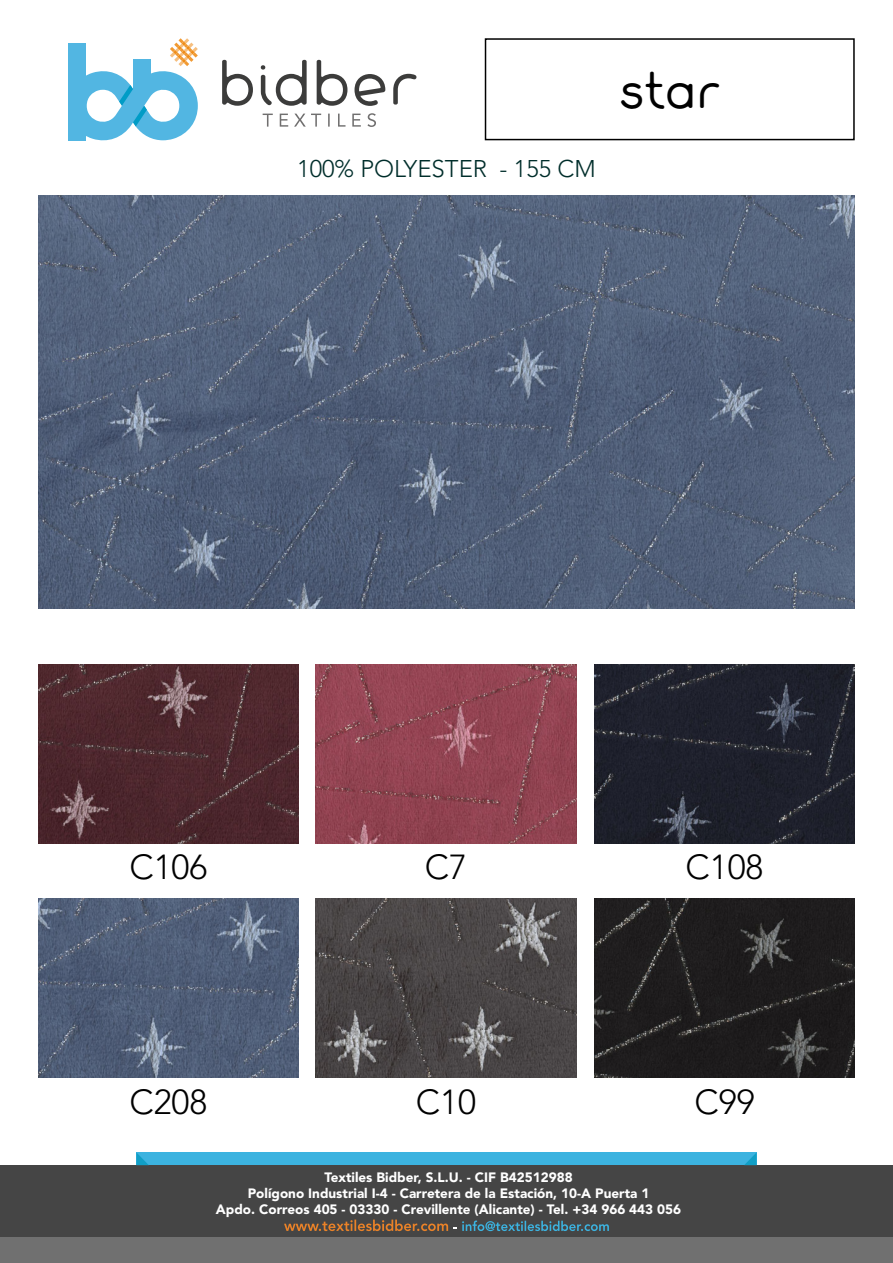
<style>
.page{position:relative;width:893px;height:1263px;background:#fff}
.page>*{position:absolute;margin:0;border:0;box-sizing:border-box;transform-origin:0 0}
.t1{font:45px "Lachata";color:#000}
.t2{font:300 34.5px "Avenir LT Std";color:#000}
.t3{font:300 24px "Avenir LT Std";color:#002e2b}
.t4{font:900 13.5px/16.2px "Avenir LT Std";color:#fff;text-align:center}
</style>
<div class="page">
<svg style="left:222px;top:60px;width:194px;height:46px"></svg>
<svg style="left:263px;top:113px;width:113px;height:14px"></svg>
<svg style="left:68px;top:38px;width:130px;height:102px"></svg>
<div style="left:485px;top:38px;width:370px;height:102px;border:2px solid #000"></div>
<div style="left:136px;top:1152px;width:620px;height:111px;background:#3cb3e0"></div>
<div style="left:0;top:1165px;width:893px;height:98px;background:#454545"></div>
<div style="left:0;top:1237px;width:893px;height:26px;background:#707070"></div>
<svg style="left:745px;top:1153px;width:11px;height:12px"></svg>
<svg style="left:136px;top:1153px;width:12px;height:12px"></svg>
<svg style="left:284px;top:1219px;width:164px;height:12px"></svg>
<svg style="left:454px;top:1220px;width:155px;height:11px"></svg>
<img style="left:38px;top:196px;width:817px;height:413px">
<img style="left:38px;top:664px;width:261px;height:179px">
<img style="left:38px;top:898px;width:261px;height:179px">
<img style="left:316px;top:664px;width:260px;height:179px">
<img style="left:316px;top:898px;width:260px;height:179px">
<img style="left:594px;top:898px;width:261px;height:179px">
<img style="left:594px;top:664px;width:261px;height:179px">
<h3 class="t3" style="left:297px;top:155px;width:300px">100% POLYESTER - 155 CM</h3>
<h1 class="t1" style="left:619px;top:60px;width:103px">star</h1>
<h2 class="t2" style="left:129px;top:847px;width:80px">C106</h2>
<h2 class="t2" style="left:425px;top:847px;width:44px">C7</h2>
<h2 class="t2" style="left:685px;top:847px;width:80px">C108</h2>
<h2 class="t2" style="left:129px;top:1082px;width:80px">C208</h2>
<h2 class="t2" style="left:416px;top:1082px;width:62px">C10</h2>
<h2 class="t2" style="left:694px;top:1082px;width:62px">C99</h2>
<p class="t4" style="left:216px;top:1169px;width:467px">Textiles Bidber, S.L.U. - CIF B42512988<br>Polígono Industrial I-4 - Carretera de la Estación, 10-A Puerta 1<br>Apdo. Correos 405 - 03330 - Crevillente (Alicante) - Tel. +34 966 443 056</p>
</div>
